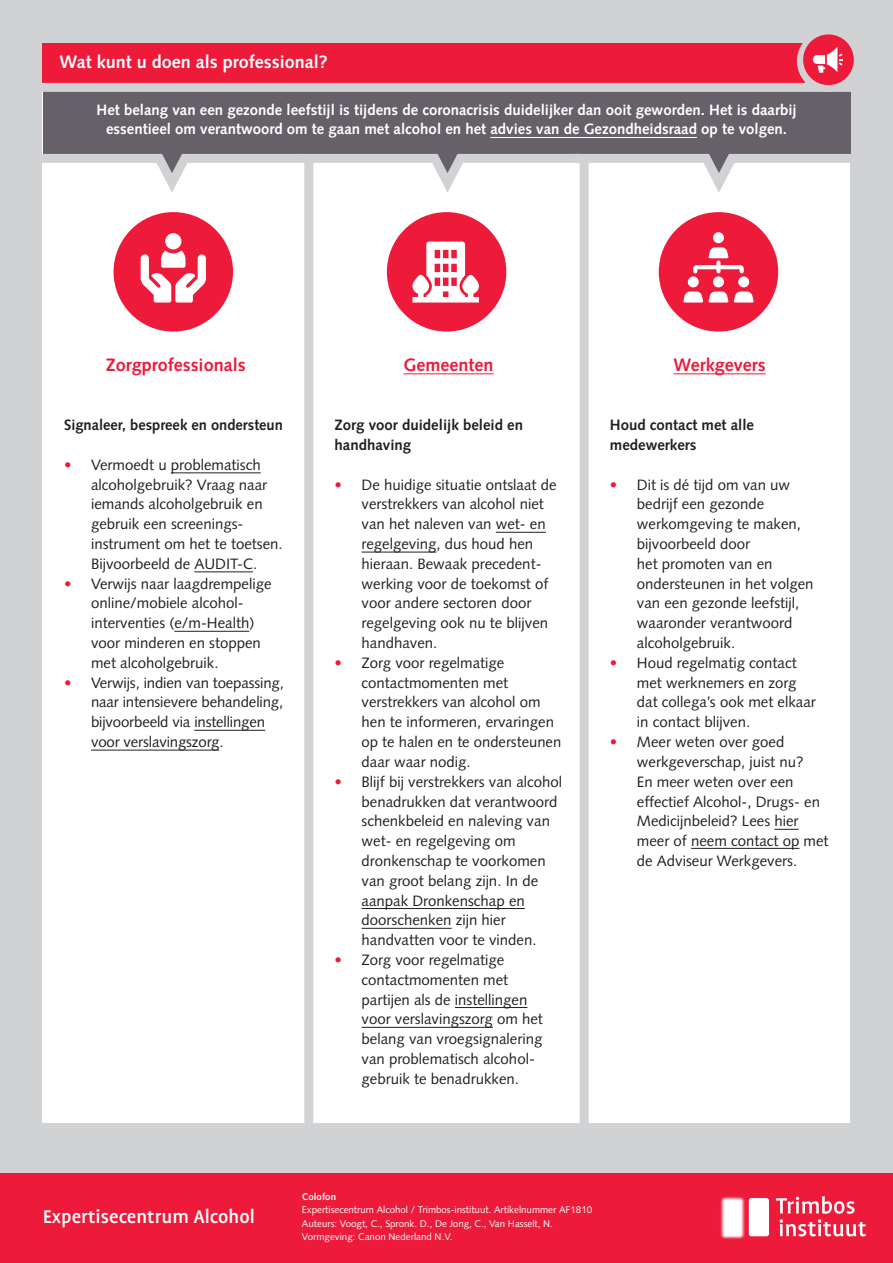
<style>
.page{position:relative;width:893px;height:1263px;background:#d1d2d4}
.page>*{position:absolute;margin:0;border:0;box-sizing:border-box;transform-origin:0 0}
._00-Kop{font:500 21px "Profile Pro";color:#fff}
.Brood{font:700 18px "Syntax LT Std";color:#ed1a3a}
.Wit_kopje_in_rode_ba{font:700 18px "Syntax LT Std";color:#fff}
.t1{font:15px/19.8px "Syntax LT Std";color:#231f20}
.Brood-2{font:700 15px/19.5px "Syntax LT Std";color:#fff;text-align:center}
.Brood-3{font:700 15px/19.8px "Syntax LT Std";color:#231f20}
.Brood-4{font:9.75px "Syntax LT Std";color:#fff}
.Brood-5{font:700 9.75px "Syntax LT Std";color:#fff}
.s1{color:#ed1a3a}
</style>
<div class="page">
<div style="left:43px;top:43px;width:762px;height:43px;background:#ed1a3a"></div>
<div style="left:43px;top:87px;width:807px;height:1036px;background:#fff"></div>
<div style="left:0;top:1174px;width:893px;height:89px;background:#ed1a3a"></div>
<svg style="left:793px;top:1196px;width:73px;height:40px"></svg>
<img style="left:720px;top:1196px;width:73px;height:43px">
<hr style="left:673px;top:373px;width:93px;height:1px;background:#ed1a3a">
<svg style="left:774px;top:829px;width:25px;height:1px"></svg>
<hr style="left:691px;top:848px;width:108px;height:1px;background:#231f20">
<hr style="left:171px;top:473px;width:90px;height:1px;background:#231f20">
<hr style="left:194px;top:572px;width:59px;height:1px;background:#231f20">
<hr style="left:174px;top:631px;width:75px;height:1px;background:#231f20">
<hr style="left:194px;top:730px;width:71px;height:1px;background:#231f20">
<hr style="left:91px;top:750px;width:128px;height:1px;background:#231f20">
<hr style="left:404px;top:373px;width:90px;height:1px;background:#ed1a3a">
<hr style="left:496px;top:532px;width:50px;height:1px;background:#231f20">
<hr style="left:362px;top:552px;width:74px;height:1px;background:#231f20">
<hr style="left:362px;top:908px;width:163px;height:1px;background:#231f20">
<hr style="left:362px;top:928px;width:90px;height:1px;background:#231f20">
<hr style="left:455px;top:1007px;width:72px;height:1px;background:#231f20">
<hr style="left:362px;top:1027px;width:131px;height:1px;background:#231f20">
<div style="left:113px;top:211px;width:121px;height:121px;background:#ed1a3a;border-radius:50%"></div>
<div style="left:112px;top:210px;width:123px;height:123px;border:2px solid #fff;border-radius:50%"></div>
<div style="left:386px;top:211px;width:121px;height:121px;background:#ed1a3a;border-radius:50%"></div>
<div style="left:385px;top:210px;width:123px;height:123px;border:2px solid #fff;border-radius:50%"></div>
<div style="left:658px;top:211px;width:121px;height:121px;background:#ed1a3a;border-radius:50%"></div>
<div style="left:657px;top:210px;width:123px;height:123px;border:2px solid #fff;border-radius:50%"></div>
<div style="left:304px;top:159px;width:9px;height:984px;background:#d1d2d4"></div>
<div style="left:580px;top:159px;width:9px;height:984px;background:#d1d2d4"></div>
<div style="left:43px;top:87px;width:807px;height:72px;background:#666169"></div>
<hr style="left:490px;top:137px;width:207px;height:1px;background:#fff">
<div style="left:27px;top:83px;width:849px;height:9px;background:#d1d2d4"></div>
<div style="left:797px;top:30px;width:62px;height:62px;background:#d1d2d4;border-radius:50%"></div>
<div style="left:803px;top:34px;width:51px;height:51px;background:#ed1a3a;border-radius:50%"></div>
<svg style="left:42px;top:149px;width:809px;height:53px"></svg>
<svg style="left:412px;top:242px;width:67px;height:60px"></svg>
<svg style="left:813px;top:47px;width:30px;height:26px"></svg>
<div style="left:713px;top:232px;width:11px;height:11px;background:#fff;border-radius:50%"></div>
<svg style="left:693px;top:247px;width:51px;height:26px"></svg>
<div style="left:713px;top:276px;width:11px;height:11px;background:#fff;border-radius:50%"></div>
<div style="left:738px;top:276px;width:11px;height:11px;background:#fff;border-radius:50%"></div>
<div style="left:688px;top:276px;width:11px;height:11px;background:#fff;border-radius:50%"></div>
<svg style="left:683px;top:292px;width:71px;height:10px"></svg>
<div style="left:165px;top:233px;width:16px;height:16px;background:#fff;border-radius:50%"></div>
<svg style="left:141px;top:250px;width:65px;height:52px"></svg>
<p class="Wit_kopje_in_rode_ba" style="left:60px;top:51px;width:270px">Wat kunt u doen als professional?</p>
<p class="Brood-2" style="left:97px;top:100px;width:702px">Het belang van een gezonde leefstijl is tijdens de coronacrisis duidelijker dan ooit geworden. Het is daarbij essentieel om verantwoord om te gaan met alcohol en het advies van de Gezondheidsraad op te volgen.</p>
<p class="Brood" style="left:106px;top:354px;width:141px">Zorgprofessionals</p>
<p class="Brood-3" style="left:64px;top:415px;width:220px">Signaleer, bespreek en ondersteun</p>
<p class="t1" style="left:91px;top:455px;width:193px;text-indent:-27px"><span class="s1">•</span> Vermoedt u problematisch alcoholgebruik? Vraag naar iemands alcoholgebruik en gebruik een screenings&shy;instrument om het te toetsen.<br>Bijvoorbeeld de AUDIT-C.</p>
<p class="t1" style="left:91px;top:574px;width:182px;text-indent:-27px"><span class="s1">•</span> Verwijs naar laagdrempelige online/mobiele alcohol&shy;interventies (e/m-Health) voor minderen en stoppen met alcoholgebruik.</p>
<p class="t1" style="left:91px;top:673px;width:194px;text-indent:-27px"><span class="s1">•</span> Verwijs, indien van toepassing, naar intensievere behandeling, bijvoorbeeld via instellingen voor verslavingszorg.</p>
<p class="Brood" style="left:404px;top:354px;width:91px">Gemeenten</p>
<p class="Brood-3" style="left:335px;top:415px;width:190px">Zorg voor duidelijk beleid en handhaving</p>
<p class="t1" style="left:362px;top:475px;width:197px;text-indent:-27px"><span class="s1">•</span> De huidige situatie ontslaat de verstrekkers van alcohol niet van het naleven van wet- en regelgeving, dus houd hen hieraan. Bewaak precedent&shy;werking voor de toekomst of voor andere sectoren door regelgeving ook nu te blijven handhaven.</p>
<p class="t1" style="left:362px;top:653px;width:201px;text-indent:-27px"><span class="s1">•</span> Zorg voor regelmatige contactmomenten met verstrekkers van alcohol om hen te informeren, ervaringen op te halen en te ondersteunen daar waar nodig.</p>
<p class="t1" style="left:362px;top:772px;width:202px;text-indent:-27px"><span class="s1">•</span> Blijf bij verstrekkers van alcohol benadrukken dat verantwoord schenkbeleid en naleving van wet- en regelgeving om dronkenschap te voorkomen van groot belang zijn. In de aanpak Dronkenschap en doorschenken zijn hier handvatten voor te vinden.</p>
<p class="t1" style="left:362px;top:950px;width:183px;text-indent:-27px"><span class="s1">•</span> Zorg voor regelmatige contactmomenten met partijen als de instellingen voor verslavingszorg om het belang van vroegsignalering van problematisch alcohol&shy;gebruik te benadrukken.</p>
<p class="Brood" style="left:673px;top:354px;width:94px">Werkgevers</p>
<p class="Brood-3" style="left:610px;top:415px;width:146px">Houd contact met alle medewerkers</p>
<p class="t1" style="left:637px;top:475px;width:178px;text-indent:-27px"><span class="s1">•</span> Dit is dé tijd om van uw bedrijf een gezonde werkomgeving te maken, bijvoorbeeld door<br>het promoten van en ondersteunen in het volgen van een gezonde leefstijl, waaronder verantwoord alcoholgebruik.</p>
<p class="t1" style="left:637px;top:653px;width:180px;text-indent:-27px"><span class="s1">•</span> Houd regelmatig contact met werknemers en zorg dat collega’s ook met elkaar in contact blijven.</p>
<p class="t1" style="left:637px;top:732px;width:193px;text-indent:-27px"><span class="s1">•</span> Meer weten over goed werkgeverschap, juist nu?<br>En meer weten over een effectief Alcohol-, Drugs- en<br>Medicijnbeleid? Lees hier meer of neem contact op met de Adviseur Werkgevers.</p>
<p class="_00-Kop" style="left:43px;top:1204px;width:214px">Expertisecentrum Alcohol</p>
<p class="Brood-5" style="left:302px;top:1190px;width:36px">Colofon</p>
<p class="Brood-4" style="left:302px;top:1204px;width:292px">Expertisecentrum Alcohol / Trimbos-instituut. Artikelnummer AF1810</p>
<p class="Brood-4" style="left:302px;top:1217px;width:252px">Auteurs: Voogt, C., Spronk. D., De Jong, C., Van Hasselt, N.</p>
<p class="Brood-4" style="left:302px;top:1231px;width:152px">Vormgeving: Canon Nederland N.V.</p>
</div>
